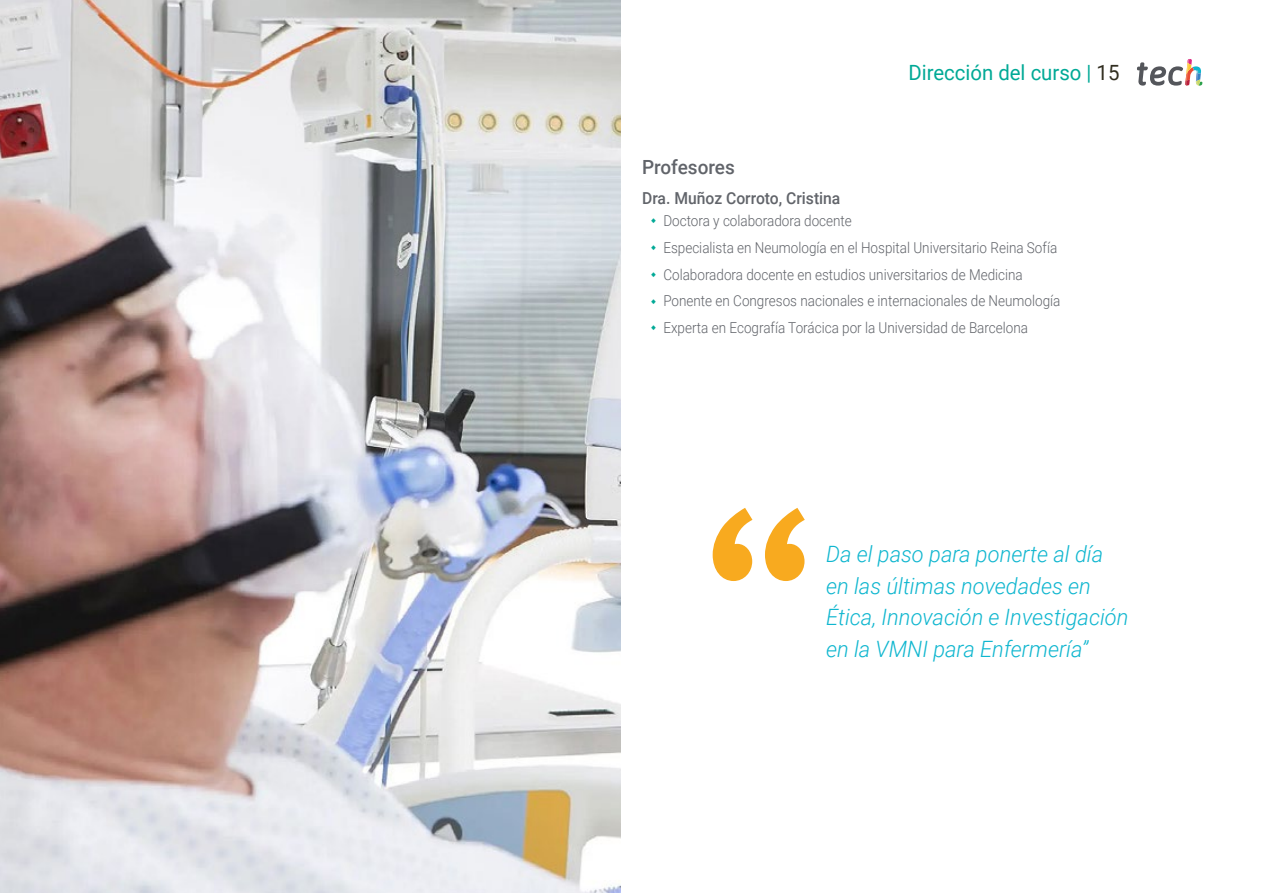
<style>
.page{position:relative;width:1263px;height:893px;background:#fff}
.page>*{position:absolute;margin:0;border:0;box-sizing:border-box;transform-origin:0 0}
.t1{font:italic 300 22.5px/31.5px "Roboto";color:#0fb6cf}
.t2{font:21px "Roboto";color:#00a996}
.t3{font:500 19.5px "Roboto";color:#61646a}
.t4{font:500 16.5px "Roboto";color:#61646a;scale:.95 1}
.t5{font:300 15px/26.7px "Roboto";color:#61646a;scale:.9 1}
.s1{color:#312e20}
</style>
<div class="page">
<img style="left:0;top:0;width:621px;height:893px">
<svg style="left:713px;top:508px;width:92px;height:73px"></svg>
<svg style="left:1137px;top:59px;width:65px;height:27px"></svg>
<h3 class="t3" style="left:642px;top:154px;width:94px">Profesores</h3>
<h2 class="t2" style="left:908px;top:57px;width:213px">Dirección del curso | <span class="s1">15</span></h2>
<p class="t4" style="left:642px;top:186px;width:210px">Dra. Muñoz Corroto, Cristina</p>
<p class="t5" style="left:663px;top:207px;width:443px">Doctora y colaboradora docente<br>Especialista en Neumología en el Hospital Universitario Reina Sofía Colaboradora docente en estudios universitarios de Medicina Ponente en Congresos nacionales e internacionales de Neumología Experta en Ecografía Torácica por la Universidad de Barcelona</p>
<h1 class="t1" style="left:826px;top:538px;width:304px">Da el paso para ponerte al día en las últimas novedades en<br>Ética, Innovación e Investigación en la VMNI para Enfermería”</h1>
</div>
